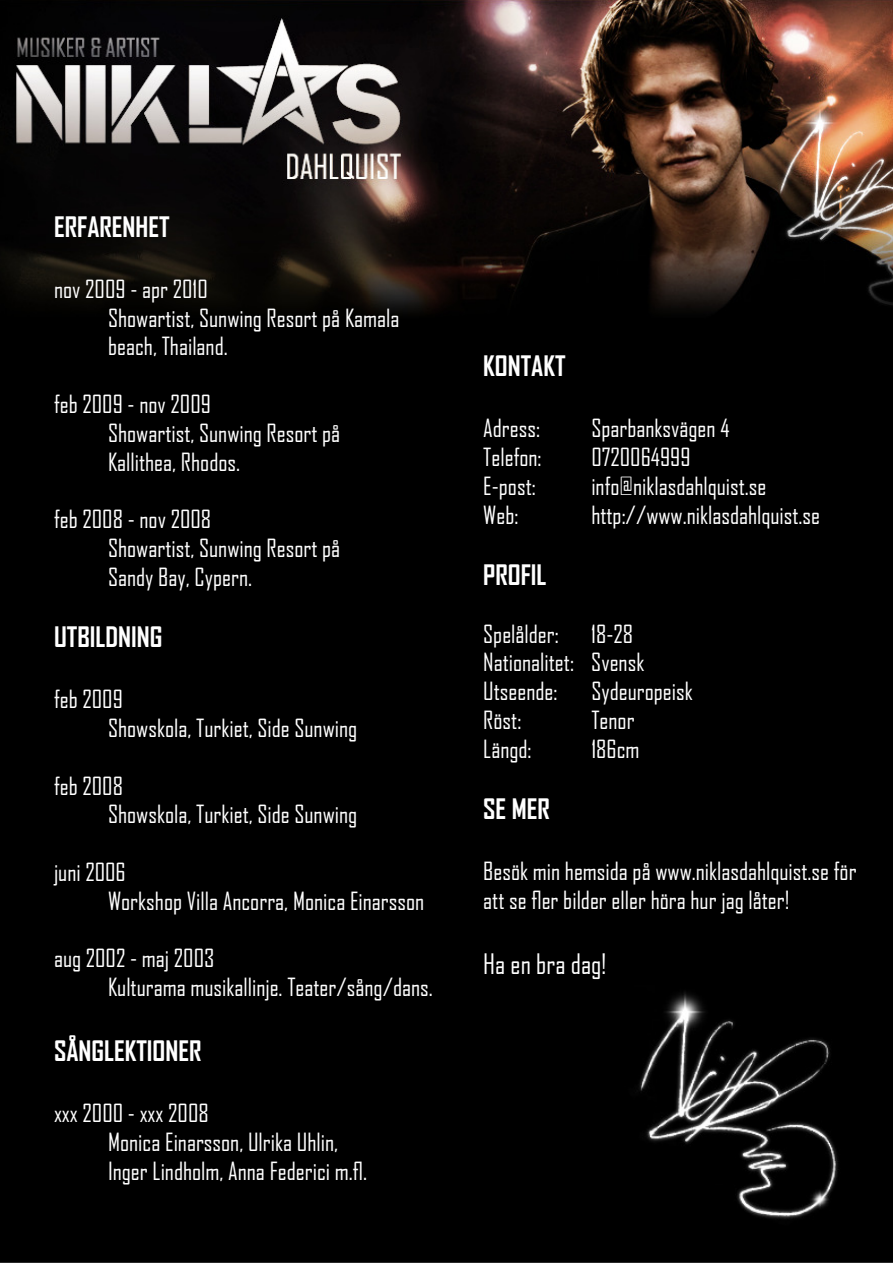
<style>
.page{position:relative;width:893px;height:1263px;background:#fff}
.page>*{position:absolute;margin:0;border:0;box-sizing:border-box;transform-origin:0 0}
.t1{font:700 27px "Agency FB";color:#fff}
.t2{font:27px "Agency FB";color:#fff}
.t3{font:24px/28.8px "Agency FB";color:#fff}
</style>
<div class="page">
<div style="left:1px;top:1px;width:891px;height:1261px;background:#000"></div>
<img style="left:0;top:0;width:892px;height:357px">
<img style="left:639px;top:992px;width:199px;height:227px">
<p class="t1" style="left:54px;top:211px;width:117px">ERFARENHET</p>
<p class="t3" style="left:108px;top:276px;width:293px;text-indent:-54px">nov 2009 - apr 2010<br>Showartist, Sunwing Resort på Kamala beach, Thailand.</p>
<p class="t3" style="left:108px;top:391px;width:234px;text-indent:-54px">feb 2009 - nov 2009<br>Showartist, Sunwing Resort på<br>Kallithea, Rhodos.</p>
<p class="t3" style="left:108px;top:506px;width:234px;text-indent:-54px">feb 2008 - nov 2008<br>Showartist, Sunwing Resort på<br>Sandy Bay, Cypern.</p>
<p class="t1" style="left:54px;top:622px;width:110px">UTBILDNING</p>
<p class="t3" style="left:108px;top:686px;width:251px;text-indent:-54px">feb 2009<br>Showskola, Turkiet, Side Sunwing</p>
<p class="t3" style="left:108px;top:773px;width:251px;text-indent:-54px">feb 2008<br>Showskola, Turkiet, Side Sunwing</p>
<p class="t3" style="left:108px;top:859px;width:318px;text-indent:-54px">juni 2006<br>Workshop Villa Ancorra, Monica Einarsson</p>
<p class="t3" style="left:108px;top:946px;width:326px;text-indent:-54px">aug 2002 - maj 2003<br>Kulturama musikallinje. Teater/sång/dans.</p>
<p class="t1" style="left:54px;top:1036px;width:149px">SÅNGLEKTIONER</p>
<p class="t3" style="left:108px;top:1100px;width:260px;text-indent:-54px">xxx 2000 - xxx 2008<br>Monica Einarsson, Ulrika Uhlin,<br>Inger Lindholm, Anna Federici m.fl.</p>
<p class="t1" style="left:483px;top:351px;width:84px">KONTAKT</p>
<p class="t3" style="left:483px;top:416px;width:58px">Adress:</p>
<p class="t3" style="left:591px;top:416px;width:140px">Sparbanksvägen 4</p>
<p class="t3" style="left:483px;top:444px;width:60px">Telefon:</p>
<p class="t3" style="left:591px;top:444px;width:101px">0720064999</p>
<p class="t3" style="left:483px;top:473px;width:54px">E-post:</p>
<p class="t3" style="left:591px;top:473px;width:177px">info@niklasdahlquist.se</p>
<p class="t3" style="left:483px;top:502px;width:37px">Web:</p>
<p class="t3" style="left:591px;top:502px;width:230px">http://www.niklasdahlquist.se</p>
<p class="t1" style="left:483px;top:560px;width:65px">PROFIL</p>
<p class="t3" style="left:483px;top:621px;width:77px">Spelålder:</p>
<p class="t3" style="left:483px;top:621px;width:163px;text-indent:108px">18-28<br>Nationalitet: Svensk<br>Utseende:</p>
<p class="t3" style="left:591px;top:678px;width:103px">Sydeuropeisk</p>
<p class="t3" style="left:483px;top:707px;width:40px">Röst:</p>
<p class="t3" style="left:591px;top:707px;width:45px">Tenor</p>
<p class="t3" style="left:483px;top:736px;width:50px">Längd:</p>
<p class="t3" style="left:591px;top:736px;width:50px">186cm</p>
<p class="t1" style="left:483px;top:794px;width:68px">SE MER</p>
<p class="t3" style="left:483px;top:858px;width:375px">Besök min hemsida på www.niklasdahlquist.se för att se fler bilder eller höra hur jag låter!</p>
<p class="t2" style="left:483px;top:952px;width:125px">Ha en bra dag!</p>
</div>
